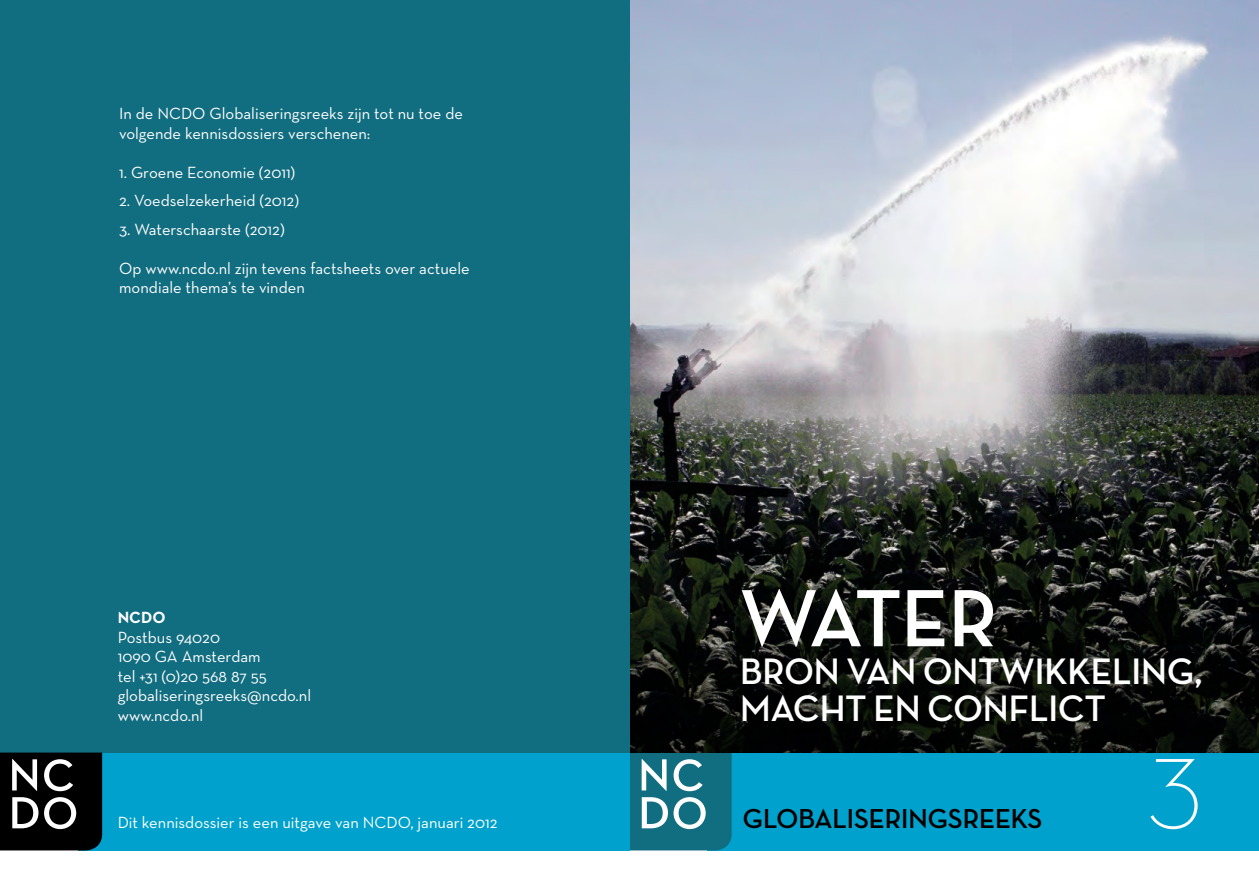
<style>
.page{position:relative;width:1259px;height:893px;background:#fff}
.page>*{position:absolute;margin:0;border:0;box-sizing:border-box;transform-origin:0 0}
.t1{font:300 102px "Neutraface Display";color:#fff}
.t2{font:700 82.5px "Neutraface Display";color:#fff}
.t3{font:700 37.5px/37.5px "Neutraface Display";color:#fff}
.t4{font:700 27.9px "Neutraface Display";color:#000}
.t5{font:16.5px/19.5px "Neutraface Text";color:#fff}
.t6{font:700 16.5px "Neutraface Text";color:#fff}
</style>
<div class="page">
<div style="left:707px;top:753px;width:552px;height:97px;background:#00a2cd"></div>
<svg style="left:629px;top:753px;width:102px;height:97px;background:#348394"></svg>
<img style="left:629px;top:0;width:630px;height:549px">
<svg style="left:629px;top:549px;width:630px;height:204px;background:#0f120e"></svg>
<div style="left:0;top:0;width:629px;height:753px;background:#116d80"></div>
<div style="left:78px;top:753px;width:551px;height:97px;background:#00a2cd"></div>
<svg style="left:0;top:753px;width:102px;height:97px;background:#272828"></svg>
<p class="t5" style="left:119px;top:104px;width:345px">In de NCDO Globaliseringsreeks zijn tot nu toe de volgende kennisdossiers verschenen:</p>
<p class="t5" style="left:119px;top:162px;width:178px">1. Groene Economie (2011)</p>
<p class="t5" style="left:119px;top:191px;width:182px">2. Voedselzekerheid (2012)</p>
<p class="t5" style="left:119px;top:219px;width:167px">3. Waterschaarste (2012)</p>
<p class="t5" style="left:119px;top:258px;width:352px">Op www.ncdo.nl zijn tevens factsheets over actuele mondiale thema’s te vinden</p>
<p class="t6" style="left:118px;top:607px;width:49px">NCDO</p>
<p class="t5" style="left:118px;top:627px;width:195px">Postbus 94020<br>1090 GA Amsterdam<br>tel +31 (0)20 568 87 55 globaliseringsreeks@ncdo.nl www.ncdo.nl</p>
<p class="t5" style="left:118px;top:813px;width:381px">Dit kennisdossier is een uitgave van NCDO, januari 2012</p>
<h2 class="t2" style="left:740px;top:572px;width:206px">WATER</h2>
<h3 class="t3" style="left:740px;top:653px;width:464px">BRON VAN ONTWIKKELING,<br>MACHT EN CONFLICT</h3>
<h1 class="t1" style="left:1147px;top:738px;width:56px">3</h1>
<h3 class="t4" style="left:743px;top:803px;width:301px">GLOBALISERINGSREEKS</h3>
</div>
